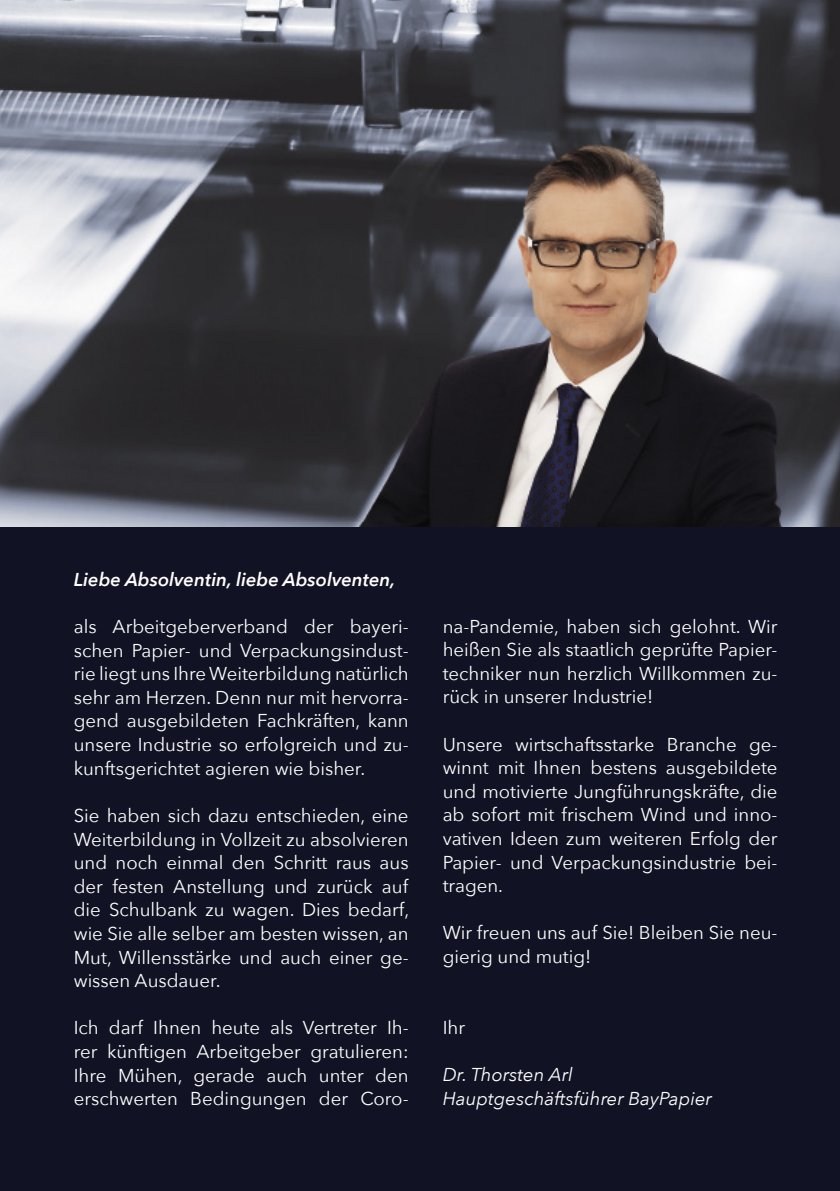
<style>
.page{position:relative;width:840px;height:1191px;background:#fff}
.page>*{position:absolute;margin:0;border:0;box-sizing:border-box;transform-origin:0 0}
.t1{font:18.6px/23.6px "Avenir Next";color:#fff;text-align:justify}
.t2{font:italic 18.6px/23.6px "Avenir Next";color:#fff}
.t3{font:italic 600 18.6px "Avenir Next";color:#fff}
</style>
<div class="page">
<img style="left:0;top:0;width:279px;height:527px">
<img style="left:279px;top:0;width:560px;height:139px">
<img style="left:799px;top:139px;width:40px;height:388px">
<img style="left:226px;top:114px;width:573px;height:413px">
<div style="left:0;top:527px;width:839px;height:664px;background:#111224"></div>
<p class="t3" style="left:74px;top:563px;width:323px">Liebe Absolventin, liebe Absolventen,</p>
<p class="t1" style="left:74px;top:614px;width:336px">als Arbeitgeberverband der bayeri&shy;schen Papier- und Verpackungsindust&shy;rie liegt uns Ihre Weiterbildung natürlich sehr am Herzen. Denn nur mit hervorra&shy;gend ausgebildeten Fachkräften, kann unsere Industrie so erfolgreich und zu&shy;kunftsgerichtet agieren wie bisher.</p>
<p class="t1" style="left:74px;top:803px;width:337px">Sie haben sich dazu entschieden, eine Weiterbildung in Vollzeit zu absolvieren und noch einmal den Schritt raus aus der festen Anstellung und zurück auf die Schulbank zu wagen. Dies bedarf, wie Sie alle selber am besten wissen, an Mut, Willensstärke und auch einer ge&shy;wissen Ausdauer.</p>
<p class="t1" style="left:74px;top:1015px;width:336px">Ich darf Ihnen heute als Vertreter Ih&shy;rer künftigen Arbeitgeber gratulieren:<br>Ihre Mühen, gerade auch unter den erschwerten Bedingungen der Coro-</p>
<p class="t1" style="left:442px;top:613px;width:336px">na-Pandemie, haben sich gelohnt. Wir heißen Sie als staatlich geprüfte Papier&shy;techniker nun herzlich Willkommen zu&shy;rück in unserer Industrie!</p>
<p class="t1" style="left:442px;top:731px;width:336px">Unsere wirtschaftsstarke Branche ge&shy;winnt mit Ihnen bestens ausgebildete und motivierte Jungführungskräfte, die ab sofort mit frischem Wind und inno&shy;vativen Ideen zum weiteren Erfolg der Papier- und Verpackungsindustrie bei&shy;tragen.</p>
<p class="t1" style="left:442px;top:920px;width:336px">Wir freuen uns auf Sie! Bleiben Sie neu&shy;gierig und mutig!</p>
<p class="t1" style="left:442px;top:1014px;width:24px">Ihr</p>
<p class="t2" style="left:442px;top:1062px;width:271px">Dr. Thorsten Arl<br>Hauptgeschäftsführer BayPapier</p>
</div>
